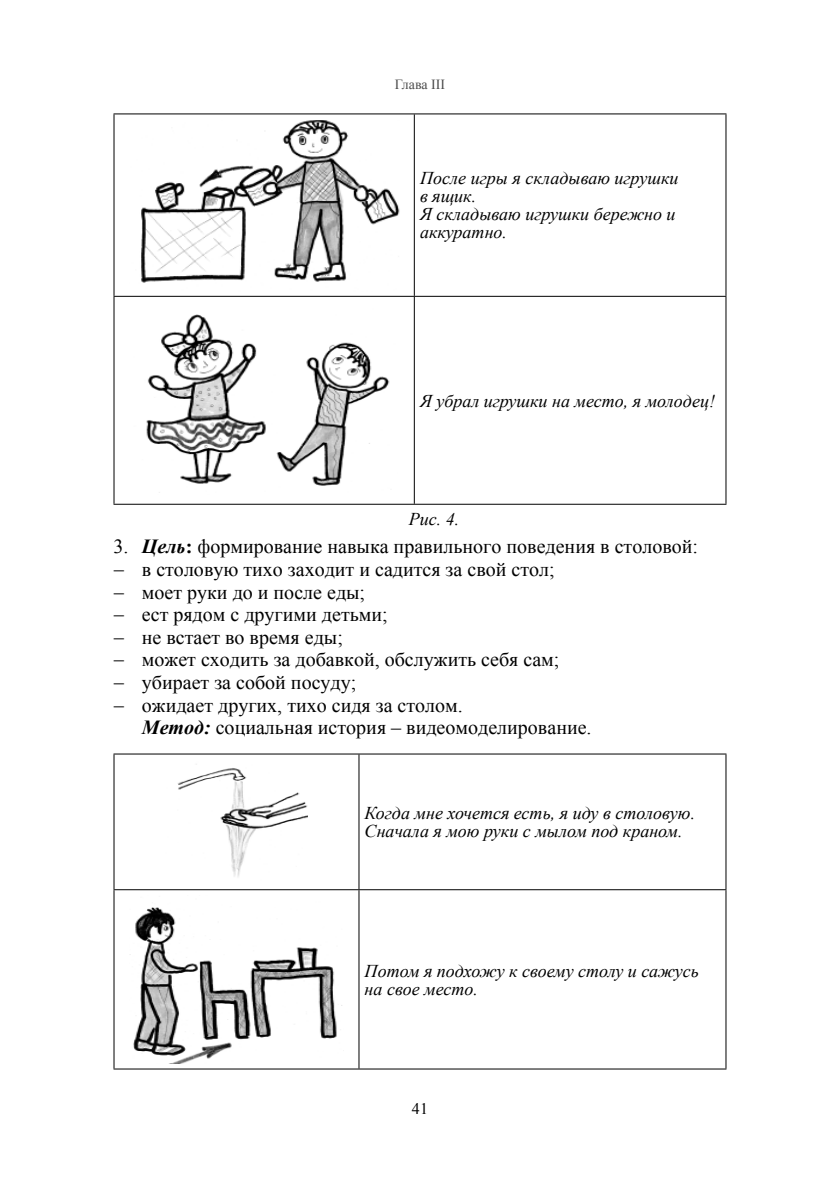
<style>
.page{position:relative;width:840px;height:1191px;background:#fff}
.page>*{position:absolute;margin:0;border:0;box-sizing:border-box;transform-origin:0 0}
.t1{font:20px/22.6px "Times New Roman";color:#000}
.t2{font:italic 18px/18px "Times New Roman";color:#000}
.t3{font:16px "Times New Roman";color:#000}
.t4{font:14px "Times New Roman";color:#4d4d4d}
.s1{font-weight:700;font-style:italic}
.s2{font-weight:700}
</style>
<div class="page">
<hr style="left:113px;top:113px;width:613px;height:1px;background:#000">
<hr style="left:113px;top:296px;width:613px;height:1px;background:#000">
<hr style="left:113px;top:504px;width:613px;height:1px;background:#000">
<hr style="left:113px;top:114px;width:1px;height:182px;background:#000">
<hr style="left:113px;top:297px;width:1px;height:207px;background:#000">
<hr style="left:413px;top:114px;width:1px;height:182px;background:#000">
<hr style="left:725px;top:114px;width:1px;height:182px;background:#000">
<hr style="left:413px;top:297px;width:1px;height:207px;background:#000">
<hr style="left:725px;top:297px;width:1px;height:207px;background:#000">
<hr style="left:113px;top:753px;width:613px;height:1px;background:#000">
<hr style="left:113px;top:889px;width:613px;height:1px;background:#000">
<hr style="left:113px;top:1068px;width:613px;height:1px;background:#000">
<hr style="left:113px;top:754px;width:1px;height:135px;background:#000">
<hr style="left:113px;top:890px;width:1px;height:178px;background:#000">
<hr style="left:358px;top:754px;width:1px;height:135px;background:#000">
<hr style="left:725px;top:754px;width:1px;height:135px;background:#000">
<hr style="left:358px;top:890px;width:1px;height:178px;background:#000">
<hr style="left:725px;top:890px;width:1px;height:178px;background:#000">
<img style="left:177px;top:764px;width:130px;height:113px">
<img style="left:130px;top:907px;width:212px;height:156px">
<img style="left:141px;top:120px;width:259px;height:163px">
<img style="left:146px;top:314px;width:244px;height:179px">
<p class="t4" style="left:394px;top:77px;width:52px">Глава III</p>
<p class="t2" style="left:420px;top:169px;width:260px">После игры я складываю игрушки в ящик.<br>Я складываю игрушки бережно и аккуратно.</p>
<p class="t2" style="left:420px;top:391px;width:296px">Я убрал игрушки на место, я молодец!</p>
<p class="t2" style="left:408px;top:510px;width:52px">Рис. 4.</p>
<p class="t1" style="left:142px;top:535px;width:557px;text-indent:-28px">3. <span class="s1">Цель</span><span class="s2">:</span> формирование навыка правильного поведения в столовой: в столовую тихо заходит и садится за свой стол;<br>моет руки до и после еды;<br>ест рядом с другими детьми;<br>не встает во время еды;<br>может сходить за добавкой, обслужить себя сам;<br>убирает за собой посуду;<br>ожидает других, тихо сидя за столом.<br><span class="s1">Метод:</span> социальная история – видеомоделирование.</p>
<p class="t2" style="left:364px;top:804px;width:332px">Когда мне хочется есть, я иду в столовую.<br>Сначала я мою руки с мылом под краном.</p>
<p class="t2" style="left:364px;top:961px;width:335px">Потом я подхожу к своему столу и сажусь на свое место.</p>
<p class="t3" style="left:412px;top:1100px;width:17px">41</p>
</div>
